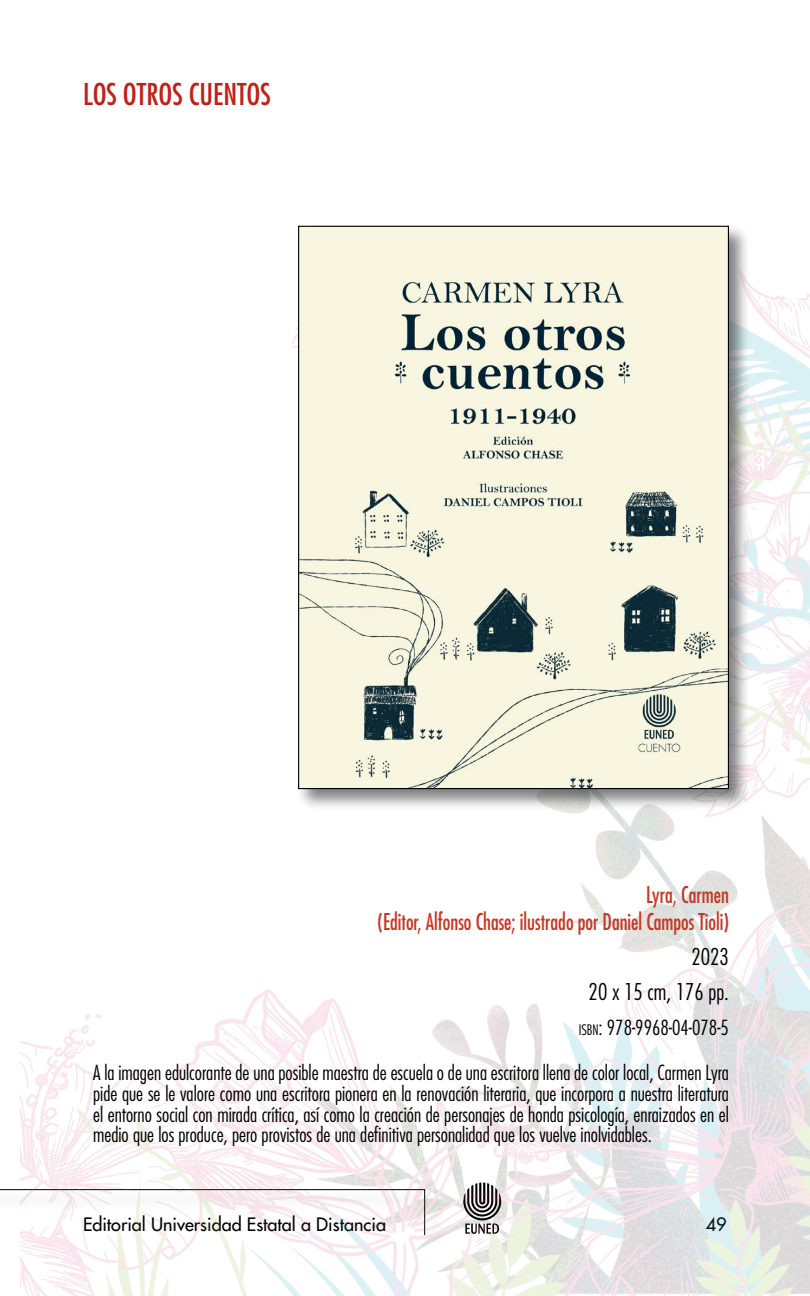
<style>
.page{position:relative;width:810px;height:1296px;background:#fff}
.page>*{position:absolute;margin:0;border:0;box-sizing:border-box;transform-origin:0 0}
.t1{font:condensed 29.25px "Futura Std";color:#c12017}
.t2{font:condensed 22.5px/27px "Futura Std";color:#c53623;text-align:right;scale:.9 1}
.t3{font:300 condensed 22.5px/34.9px "Futura Std";color:#000;text-align:right}
.t4{font:300 condensed 20.25px/20.9px "Futura Std";color:#000;text-align:justify}
.t5{font:500 18px "Futura Std";color:#000}
.s1{font-size:14.17px}
.s2{font-style:inherit}
</style>
<div class="page">
<img style="left:20px;top:287px;width:790px;height:1009px">
<div style="left:296px;top:224px;width:456px;height:588px;background:#000;opacity:.5"></div>
<img style="left:300px;top:228px;width:427px;height:559px">
<h1 class="t1" style="left:83px;top:77px;width:189px">LOS OTROS CUENTOS</h1>
<p class="t2" style="left:378px;top:881px;width:392px">Lyra, Carmen<br>(Editor, Alfonso Chase; ilustrado por Daniel Campos Tioli)</p>
<p class="t3" style="left:589px;top:940px;width:142px">2023<br>20 x 15 cm, 176 pp.</p>
<p class="t4" style="left:579px;top:1017px;width:152px"><span class="s1">isbn</span><span class="s2">:</span> 978-9968-04-078-5</p>
<p class="t4" style="left:93px;top:1062px;width:637px">A la imagen edulcorante de una posible maestra de escuela o de una escritora llena de color local, Carmen Lyra pide que se le valore como una escritora pionera en la renovación literaria, que incorpora a nuestra literatura el entorno social con mirada crítica, así como la creación de personajes de honda psicología, enraizados en el medio que los produce, pero provistos de una definitiva personalidad que los vuelve inolvidables.</p>
<p class="t5" style="left:83px;top:1213px;width:305px">Editorial Universidad Estatal a Distancia</p>
<p class="t5" style="left:706px;top:1213px;width:22px">49</p>
</div>
